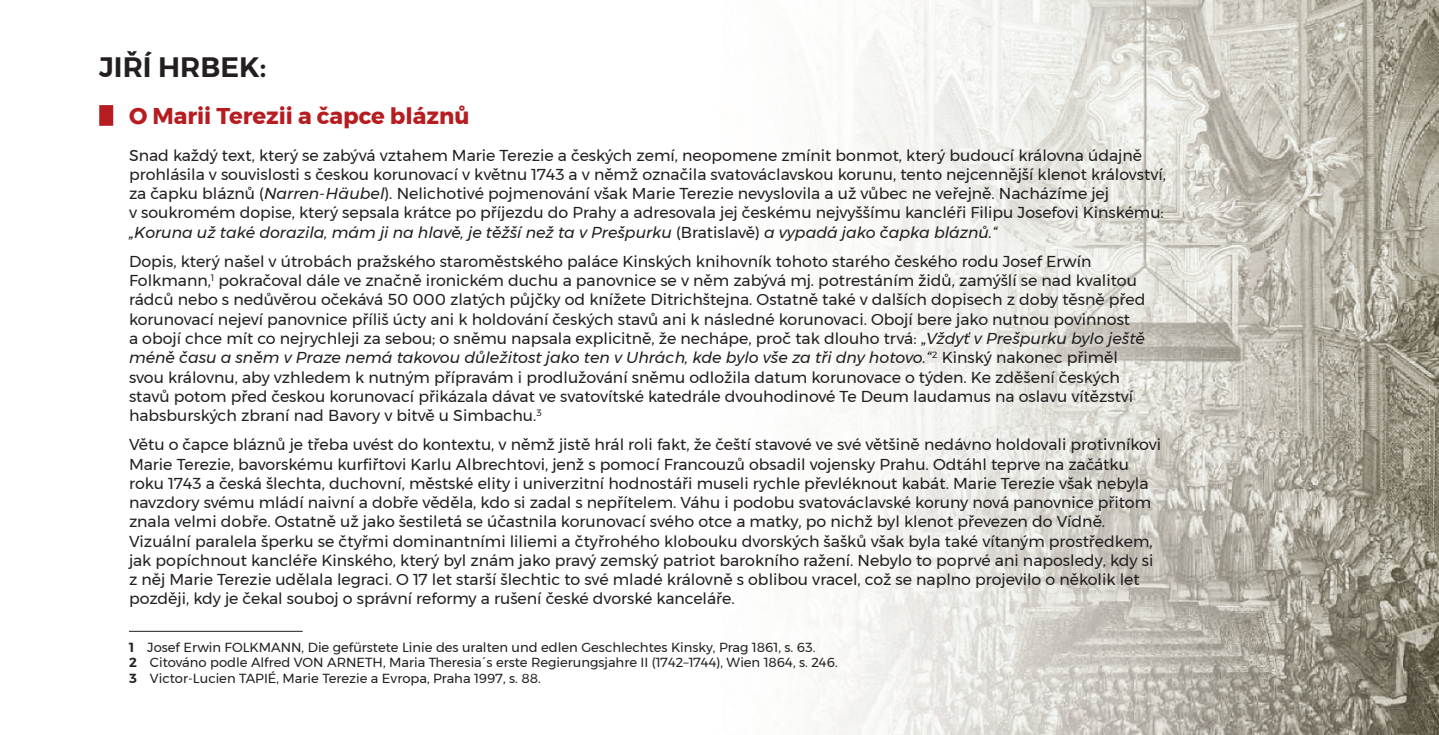
<style>
.page{position:relative;width:1439px;height:735px;background:#fff}
.page>*{position:absolute;margin:0;border:0;box-sizing:border-box;transform-origin:0 0}
.t1{font:600 28px "Montserrat";color:#231f20}
.t2{font:700 22.75px "Montserrat";color:#b61c20}
.t3{font:15.75px/19.2px "Montserrat";color:#231f20}
.t4{font:13.12px/15.8px "Montserrat";color:#231f20}
.s1{font-style:italic}
.s2{font-weight:600}
</style>
<div class="page">
<img style="left:805px;top:0;width:634px;height:734px">
<div style="left:99px;top:105px;width:14px;height:21px;background:#b61c20"></div>
<hr style="left:129px;top:630px;width:174px;height:1px;background:#231f20">
<h1 class="t1" style="left:99px;top:45px;width:169px">JIŘÍ HRBEK:</h1>
<h2 class="t2" style="left:129px;top:97px;width:342px">O Marii Terezii a čapce bláznů</h2>
<p class="t3" style="left:129px;top:145px;width:1038px">Snad každý text, který se zabývá vztahem Marie Terezie a českých zemí, neopomene zmínit bonmot, který budoucí královna údajně prohlásila v souvislosti s českou korunovací v květnu 1743 a v němž označila svatováclavskou korunu, tento nejcennější klenot království, za čapku bláznů (<span class="s1">Narren-Häubel</span>). Nelichotivé pojmenování však Marie Terezie nevyslovila a už vůbec ne veřejně. Nacházíme jej<br>v soukromém dopise, který sepsala krátce po příjezdu do Prahy a adresovala jej českému nejvyššímu kancléři Filipu Josefovi Kinskému: <span class="s1">„Koruna už také dorazila, mám ji na hlavě, je těžší než ta v Prešpurku</span> (Bratislavě) <span class="s1">a vypadá jako čapka bláznů.“</span></p>
<p class="t3" style="left:129px;top:251px;width:1018px">Dopis, který našel v útrobách pražského staroměstského paláce Kinských knihovník tohoto starého českého rodu Josef Erwín Folkmann,<sup>1</sup> pokračoval dále ve značně ironickém duchu a panovnice se v něm zabývá mj. potrestáním židů, zamýšlí se nad kvalitou rádců nebo s nedůvěrou očekává 50 000 zlatých půjčky od knížete Ditrichštejna. Ostatně také v dalších dopisech z doby těsně před korunovací nejeví panovnice příliš úcty ani k holdování českých stavů ani k následné korunovaci. Obojí bere jako nutnou povinnost<br>a obojí chce mít co nejrychleji za sebou; o sněmu napsala explicitně, že nechápe, proč tak dlouho trvá: „<span class="s1">Vždyť v Prešpurku bylo ještě méně času a sněm v Praze nemá takovou důležitost jako ten v Uhrách, kde bylo vše za tři dny hotovo.“</span><sup>2</sup> Kinský nakonec přiměl svou královnu, aby vzhledem k nutným přípravám i prodlužování sněmu odložila datum korunovace o týden. Ke zděšení českých stavů potom před českou korunovací přikázala dávat ve svatovítské katedrále dvouhodinové Te Deum laudamus na oslavu vítězství habsburských zbraní nad Bavory v bitvě u Simbachu.<sup>3</sup></p>
<p class="t3" style="left:129px;top:434px;width:1033px">Větu o čapce bláznů je třeba uvést do kontextu, v němž jistě hrál roli fakt, že čeští stavové ve své většině nedávno holdovali protivníkovi Marie Terezie, bavorskému kurfiřtovi Karlu Albrechtovi, jenž s pomocí Francouzů obsadil vojensky Prahu. Odtáhl teprve na začátku roku 1743 a česká šlechta, duchovní, městské elity i univerzitní hodnostáři museli rychle převléknout kabát. Marie Terezie však nebyla navzdory svému mládí naivní a dobře věděla, kdo si zadal s nepřítelem. Váhu i podobu svatováclavské koruny nová panovnice přitom znala velmi dobře. Ostatně už jako šestiletá se účastnila korunovací svého otce a matky, po nichž byl klenot převezen do Vídně.<br>Vizuální paralela šperku se čtyřmi dominantními liliemi a čtyřrohého klobouku dvorských šašků však byla také vítaným prostředkem, jak popíchnout kancléře Kinského, který byl znám jako pravý zemský patriot barokního ražení. Nebylo to poprvé ani naposledy, kdy si z něj Marie Terezie udělala legraci. O 17 let starší šlechtic to své mladé královně s oblibou vracel, což se naplno projevilo o několik let později, kdy je čekal souboj o správní reformy a rušení české dvorské kanceláře.</p>
<p class="t4" style="left:129px;top:638px;width:710px"><span class="s2">1</span> Josef Erwin FOLKMANN, Die gefürstete Linie des uralten und edlen Geschlechtes Kinsky, Prag 1861, s. 63.<br><span class="s2">2</span> Citováno podle Alfred VON ARNETH, Maria Theresia´s erste Regierungsjahre II (1742–1744), Wien 1864, s. 246.<br><span class="s2">3</span> Victor-Lucien TAPIÉ, Marie Terezie a Evropa, Praha 1997, s. 88.</p>
</div>
